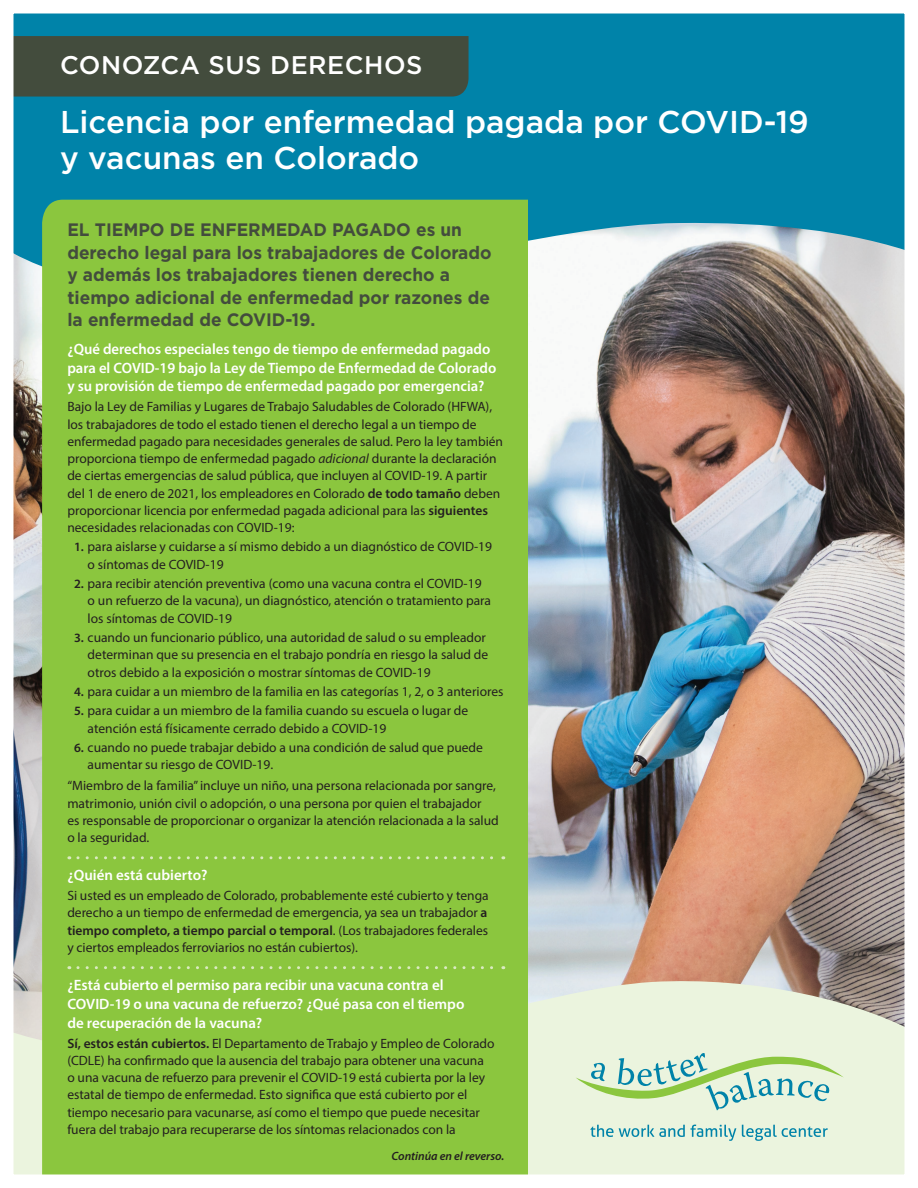
<style>
.page{position:relative;width:918px;height:1188px;background:#fff}
.page>*{position:absolute;margin:0;border:0;box-sizing:border-box;transform-origin:0 0}
.t1{font:500 31.5px/36px "Gotham";color:#fff}
.t2{font:500 25.5px "Gotham";letter-spacing:.02em;color:#fff}
.subhead_-_black{font:700 18px/22.5px "Gotham";color:#434c3d;scale:.96 1}
.sub_head_-_white{font:600 15px/18.8px "Myriad Pro";color:#fff}
.body_copy_-_black{font:13.5px/17.2px "Myriad Pro";color:#231f20}
.body_copy_-_black-2{font:italic 600 12px "Myriad Pro";color:#231f20}
.s1{font-style:italic}
.s2{font-weight:600}
.s3{font-weight:600;font-size:12.75px}
</style>
<div class="page">
<img style="left:13px;top:13px;width:892px;height:1162px">
<p class="t2" style="left:60px;top:49px;width:364px">CONOZCA SUS DERECHOS</p>
<p class="t1" style="left:60px;top:104px;width:750px">Licencia por enfermedad pagada por COVID-19 y vacunas en Colorado</p>
<p class="subhead_-_black" style="left:67px;top:218px;width:443px">EL TIEMPO DE ENFERMEDAD PAGADO es un derecho legal para los trabajadores de Colorado y además los trabajadores tienen derecho a tiempo adicional de enfermedad por razones de la enfermedad de COVID-19.</p>
<p class="sub_head_-_white" style="left:67px;top:339px;width:430px">¿Qué derechos especiales tengo de tiempo de enfermedad pagado para el COVID-19 bajo la Ley de Tiempo de Enfermedad de Colorado y su provisión de tiempo de enfermedad pagado por emergencia?</p>
<p class="body_copy_-_black" style="left:67px;top:398px;width:437px">Bajo la Ley de Familias y Lugares de Trabajo Saludables de Colorado (HFWA), los trabajadores de todo el estado tienen el derecho legal a un tiempo de enfermedad pagado para necesidades generales de salud. Pero la ley también proporciona tiempo de enfermedad pagado <span class="s1">adicional</span> durante la declaración de ciertas emergencias de salud pública, que incluyen al COVID-19. A partir del 1 de enero de 2021, los empleadores en Colorado <span class="s2">de todo tamaño</span> deben proporcionar licencia por enfermedad pagada adicional para las <span class="s2">siguientes </span>necesidades relacionadas con COVID-19:</p>
<p class="body_copy_-_black" style="left:88px;top:538px;width:406px;text-indent:-14px"><span class="s3">1.</span> para aislarse y cuidarse a sí mismo debido a un diagnóstico de COVID-19 o síntomas de COVID-19</p>
<p class="body_copy_-_black" style="left:88px;top:575px;width:405px;text-indent:-14px"><span class="s3">2.</span> para recibir atención preventiva (como una vacuna contra el COVID-19 o un refuerzo de la vacuna), un diagnóstico, atención o tratamiento para los síntomas de COVID-19</p>
<p class="body_copy_-_black" style="left:88px;top:629px;width:402px;text-indent:-14px"><span class="s3">3.</span> cuando un funcionario público, una autoridad de salud o su empleador determinan que su presencia en el trabajo pondría en riesgo la salud de otros debido a la exposición o mostrar síntomas de COVID-19</p>
<p class="body_copy_-_black" style="left:74px;top:683px;width:431px"><span class="s3">4.</span> para cuidar a un miembro de la familia en las categorías 1, 2, o 3 anteriores</p>
<p class="body_copy_-_black" style="left:88px;top:702px;width:382px;text-indent:-14px"><span class="s3">5.</span> para cuidar a un miembro de la familia cuando su escuela o lugar de atención está físicamente cerrado debido a COVID-19</p>
<p class="body_copy_-_black" style="left:88px;top:739px;width:397px;text-indent:-14px"><span class="s3">6.</span> cuando no puede trabajar debido a una condición de salud que puede aumentar su riesgo de COVID-19.</p>
<p class="body_copy_-_black" style="left:67px;top:777px;width:433px">“Miembro de la familia” incluye un niño, una persona relacionada por sangre, matrimonio, unión civil o adopción, o una persona por quien el trabajador<br>es responsable de proporcionar o organizar la atención relacionada a la salud o la seguridad.</p>
<p class="sub_head_-_white" style="left:67px;top:865px;width:142px">¿Quién está cubierto?</p>
<p class="body_copy_-_black" style="left:67px;top:887px;width:423px;text-align:justify">Si usted es un empleado de Colorado, probablemente esté cubierto y tenga derecho a un tiempo de enfermedad de emergencia, ya sea un trabajador <span class="s2">a tiempo completo, a tiempo parcial o temporal</span>. (Los trabajadores federales y ciertos empleados ferroviarios no están cubiertos).</p>
<p class="sub_head_-_white" style="left:67px;top:975px;width:399px">¿Está cubierto el permiso para recibir una vacuna contra el<br>COVID-19 o una vacuna de refuerzo? ¿Qué pasa con el tiempo de recuperación de la vacuna?</p>
<p class="body_copy_-_black" style="left:67px;top:1034px;width:429px"><span class="s2">Sí, estos están cubiertos.</span> El Departamento de Trabajo y Empleo de Colorado (CDLE) ha confirmado que la ausencia del trabajo para obtener una vacuna o una vacuna de refuerzo para prevenir el COVID-19 está cubierta por la ley estatal de tiempo de enfermedad. Esto significa que está cubierto por el tiempo necesario para vacunarse, así como el tiempo que puede necesitar fuera del trabajo para recuperarse de los síntomas relacionados con la</p>
<p class="body_copy_-_black-2" style="left:391px;top:1148px;width:114px">Continúa en el reverso.</p>
</div>
